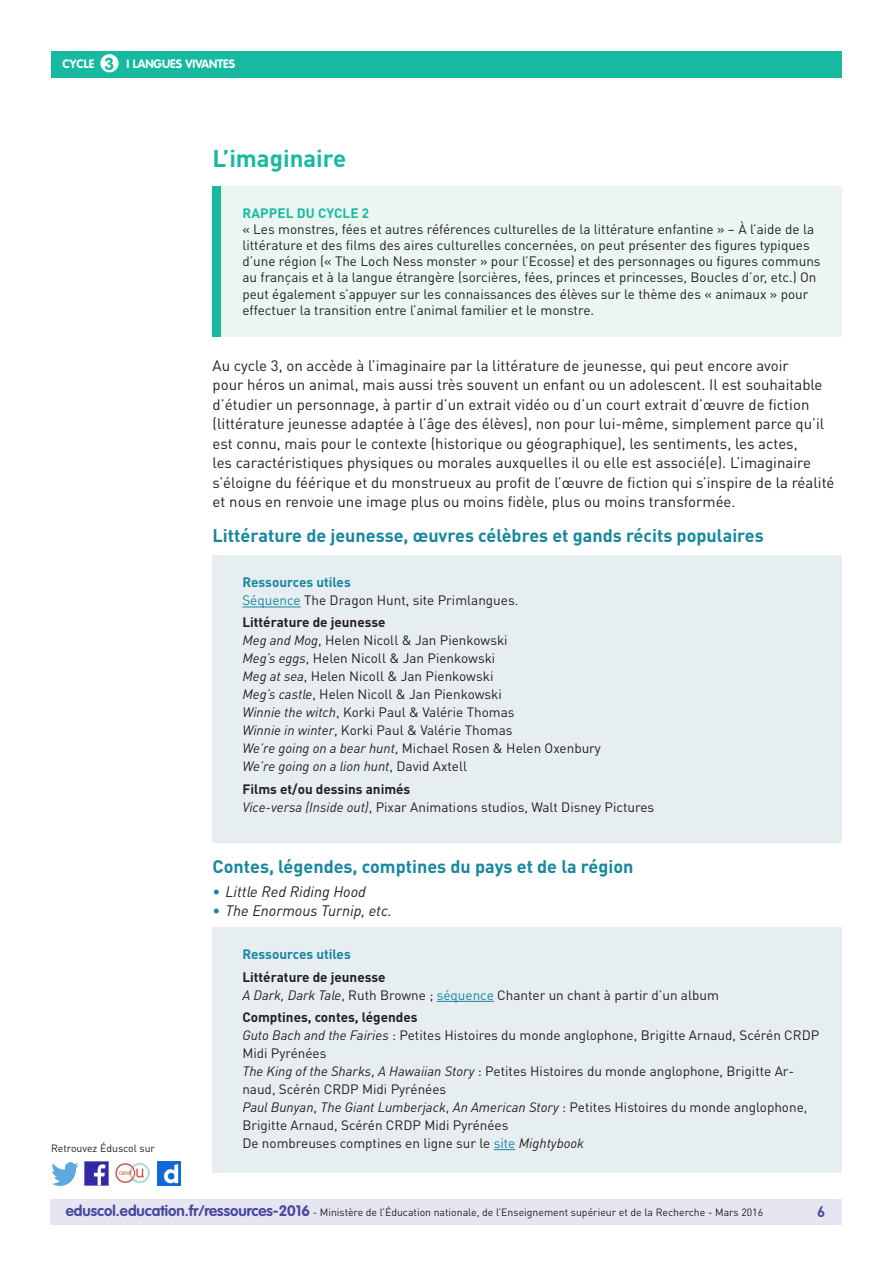
<style>
.page{position:relative;width:893px;height:1263px;background:#fff}
.page>*{position:absolute;margin:0;border:0;box-sizing:border-box;transform-origin:0 0}
._03_Titre_de_niveau{font:700 24px "DIN Pro";color:#17baa1}
._04_Titre_de_niveau{font:700 18px "DIN Pro";color:#16879f}
.t1{font:700 17.25px "VAG Rounded Std";color:#17baa1}
._06_Texte_courant{font:15px/19.5px "DIN Pro";color:#231f20}
._08_Liste_à_puces_ni{font:italic 15px "DIN Pro";color:#231f20}
.t2{font:700 15px "DIN Pro";color:#4a489e}
._15_texte_encadré{font:13.5px/18px "DIN Pro";color:#231f20}
._01_Texte_info_conte{font:13.5px/16.2px "DIN Pro";color:#231f20}
._15_Sous_titre_encad{font:700 13.5px "DIN Pro";color:#231f20}
._15_texte_encadré-2{font:italic 13.5px "DIN Pro";color:#231f20}
._15_Titre_encadré{font:700 13.5px "DIN Pro";color:#16879f}
._01_Titre_info_conte{font:700 13.5px "DIN Pro";letter-spacing:.01em;color:#17baa1}
.t3{font:700 12px "VAG Rounded Std";color:#fff}
.t4{font:10.5px "DIN Pro";color:#231f20}
.s1{color:#16879f}
.s2{font-style:italic}
.s3{font-style:normal}
.s4{font-style:normal;color:#16879f}
.s5{font-family:"VAG Rounded Std";font-weight:700;font-size:15px;color:#4a489e}
</style>
<div class="page">
<div style="left:50px;top:1199px;width:791px;height:26px;background:#e6e5f2"></div>
<div style="left:51px;top:51px;width:791px;height:27px;background:#17baa1"></div>
<div style="left:100px;top:54px;width:19px;height:18px;background:#fff;border-radius:50%"></div>
<img style="left:85px;top:1162px;width:23px;height:23px">
<img style="left:51px;top:1163px;width:28px;height:22px">
<img style="left:158px;top:1162px;width:22px;height:23px">
<img style="left:115px;top:1163px;width:35px;height:21px">
<div style="left:213px;top:186px;width:629px;height:151px;background:#ebf6f3"></div>
<div style="left:213px;top:186px;width:8px;height:151px;background:#17baa1"></div>
<div style="left:213px;top:555px;width:629px;height:288px;background:#e6eef2"></div>
<hr style="left:242px;top:607px;width:59px;height:1px;background:#16879f">
<div style="left:213px;top:928px;width:629px;height:245px;background:#e6eef2"></div>
<hr style="left:437px;top:1001px;width:57px;height:1px;background:#16879f">
<svg style="left:494px;top:1149px;width:21px;height:1px"></svg>
<p class="t1" style="left:105px;top:53px;width:11px">3</p>
<p class="t3" style="left:63px;top:57px;width:33px">CYCLE</p>
<p class="t3" style="left:127px;top:57px;width:110px">I LANGUES VIVANTES</p>
<p class="_03_Titre_de_niveau" style="left:213px;top:143px;width:135px">L’imaginaire</p>
<p class="_01_Titre_info_conte" style="left:242px;top:204px;width:128px">RAPPEL DU CYCLE 2</p>
<p class="_01_Texte_info_conte" style="left:242px;top:221px;width:580px">« Les monstres, fées et autres références culturelles de la littérature enfantine » – À l’aide de la littérature et des films des aires culturelles concernées, on peut présenter des figures typiques d’une région (« The Loch Ness monster » pour l’Ecosse) et des personnages ou figures communs au français et à la langue étrangère (sorcières, fées, princes et princesses, Boucles d’or, etc.) On peut également s’appuyer sur les connaissances des élèves sur le thème des « animaux » pour effectuer la transition entre l’animal familier et le monstre.</p>
<p class="_06_Texte_courant" style="left:213px;top:355px;width:623px">Au cycle 3, on accède à l’imaginaire par la littérature de jeunesse, qui peut encore avoir<br>pour héros un animal, mais aussi très souvent un enfant ou un adolescent. Il est souhaitable d’étudier un personnage, à partir d’un extrait vidéo ou d’un court extrait d’œuvre de fiction (littérature jeunesse adaptée à l’âge des élèves), non pour lui-même, simplement parce qu’il est connu, mais pour le contexte (historique ou géographique), les sentiments, les actes,<br>les caractéristiques physiques ou morales auxquelles il ou elle est associé(e). L’imaginaire s’éloigne du féérique et du monstrueux au profit de l’œuvre de fiction qui s’inspire de la réalité et nous en renvoie une image plus ou moins fidèle, plus ou moins transformée.</p>
<p class="_04_Titre_de_niveau" style="left:213px;top:523px;width:553px">Littérature de jeunesse, œuvres célèbres et gands récits populaires</p>
<p class="_15_Titre_encadré" style="left:242px;top:573px;width:110px">Ressources utiles</p>
<p class="_15_texte_encadré" style="left:242px;top:591px;width:277px"><span class="s1">Séquence</span> The Dragon Hunt, site Primlangues.</p>
<p class="_15_Sous_titre_encad" style="left:242px;top:614px;width:145px">Littérature de jeunesse</p>
<p class="_15_texte_encadré" style="left:242px;top:631px;width:267px"><span class="s2">Meg and Mog</span>, Helen Nicoll &amp; Jan Pienkowski</p>
<p class="_15_texte_encadré" style="left:242px;top:649px;width:254px"><span class="s2">Meg’s eggs</span>, Helen Nicoll &amp; Jan Pienkowski</p>
<p class="_15_texte_encadré" style="left:242px;top:667px;width:253px"><span class="s2">Meg at sea</span>, Helen Nicoll &amp; Jan Pienkowski</p>
<p class="_15_texte_encadré" style="left:242px;top:685px;width:261px"><span class="s2">Meg’s castle</span>, Helen Nicoll &amp; Jan Pienkowski</p>
<p class="_15_texte_encadré" style="left:242px;top:703px;width:274px"><span class="s2">Winnie the witch</span>, Korki Paul &amp; Valérie Thomas</p>
<p class="_15_texte_encadré" style="left:242px;top:721px;width:272px"><span class="s2">Winnie in winter</span>, Korki Paul &amp; Valérie Thomas</p>
<p class="_15_texte_encadré" style="left:242px;top:739px;width:360px"><span class="s2">We’re going on a bear hunt</span>, Michael Rosen &amp; Helen Oxenbury</p>
<p class="_15_texte_encadré-2" style="left:242px;top:758px;width:226px">We’re going on a lion hunt<span class="s3">, David Axtell</span></p>
<p class="_15_Sous_titre_encad" style="left:242px;top:780px;width:169px">Films et/ou dessins animés</p>
<p class="_15_texte_encadré" style="left:242px;top:797px;width:413px"><span class="s2">Vice-versa (Inside out)</span>, Pixar Animations studios, Walt Disney Pictures</p>
<p class="t4" style="left:51px;top:1141px;width:106px">Retrouvez Éduscol sur</p>
<p class="_04_Titre_de_niveau" style="left:213px;top:855px;width:422px">Contes, légendes, comptines du pays et de la région</p>
<p class="_08_Liste_à_puces_ni" style="left:213px;top:882px;width:155px"><span class="s4">•</span> Little Red Riding Hood</p>
<p class="_08_Liste_à_puces_ni" style="left:213px;top:902px;width:181px"><span class="s4">•</span> The Enormous Turnip, etc.</p>
<p class="_15_Titre_encadré" style="left:242px;top:945px;width:110px">Ressources utiles</p>
<p class="_15_Sous_titre_encad" style="left:242px;top:968px;width:145px">Littérature de jeunesse</p>
<p class="_15_texte_encadré" style="left:242px;top:985px;width:478px"><span class="s2">A Dark, Dark Tale</span>, Ruth Browne ; <span class="s1">séquence</span> Chanter un chant à partir d’un album</p>
<p class="_15_Sous_titre_encad" style="left:242px;top:1008px;width:177px">Comptines, contes, légendes</p>
<p class="_15_texte_encadré" style="left:242px;top:1025px;width:578px"><span class="s2">Guto Bach and the Fairies</span> : Petites Histoires du monde anglophone, Brigitte Arnaud, Scérén CRDP<br>Midi Pyrénées</p>
<p class="_15_texte_encadré" style="left:242px;top:1061px;width:553px"><span class="s2">The King of the Sharks</span>, <span class="s2">A Hawaiian Story</span> : Petites Histoires du monde anglophone, Brigitte Ar&shy;naud, Scérén CRDP Midi Pyrénées</p>
<p class="_15_texte_encadré" style="left:242px;top:1097px;width:567px"><span class="s2">Paul Bunyan</span>, <span class="s2">The Giant Lumberjack</span>, <span class="s2">An American Story</span> : Petites Histoires du monde anglophone,<br>Brigitte Arnaud, Scérén CRDP Midi Pyrénées</p>
<p class="_15_texte_encadré" style="left:242px;top:1133px;width:343px">De nombreuses comptines en ligne sur le <span class="s1">site</span> <span class="s2">Mightybook</span></p>
<p class="t4" style="left:66px;top:1205px;width:699px"><span class="s5">eduscol.education.fr/ressources-2016</span> - Ministère de l’Éducation nationale, de l’Enseignement supérieur et de la Recherche - Mars 2016</p>
<p class="t2" style="left:817px;top:1201px;width:10px">6</p>
</div>
